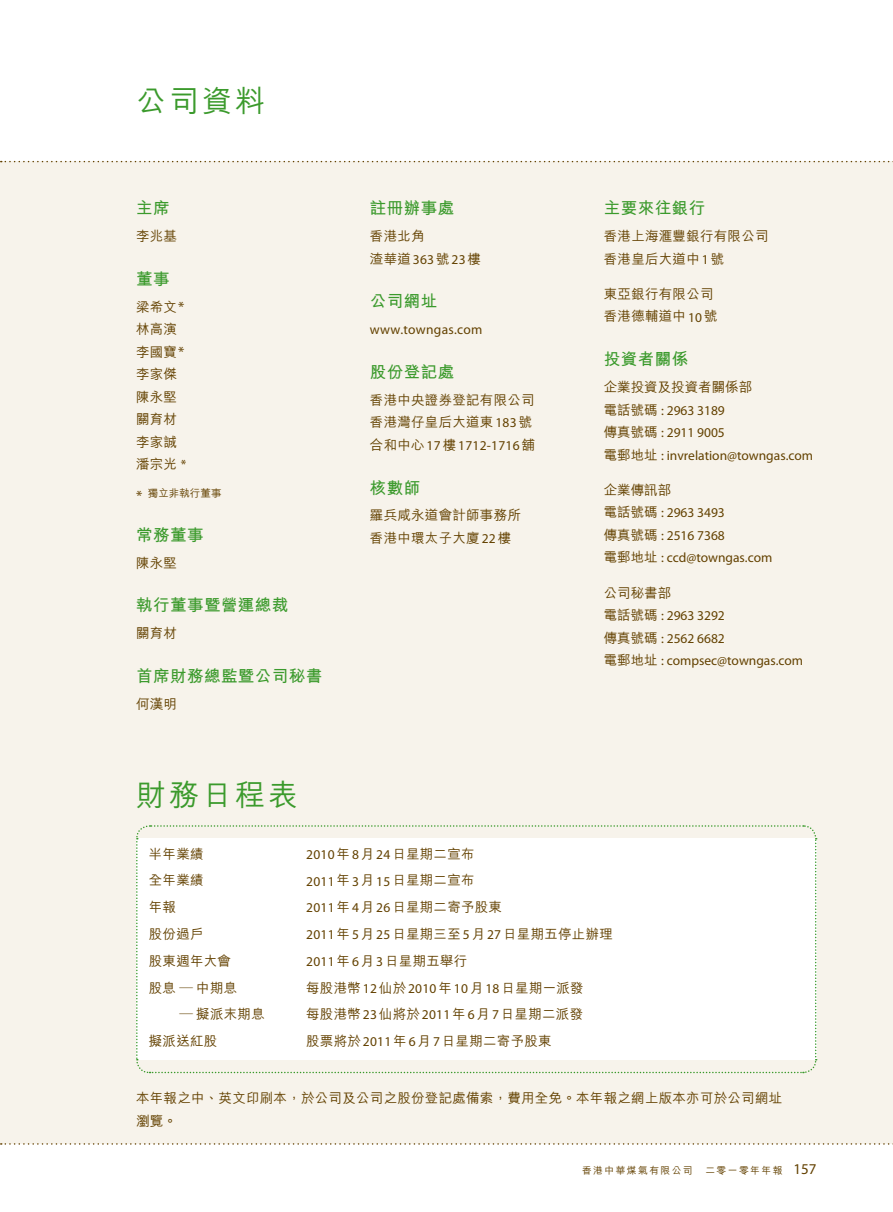
<style>
.page{position:relative;width:893px;height:1212px;background:#fff}
.page>*{position:absolute;margin:0;border:0;box-sizing:border-box;transform-origin:0 0}
.t1{font:500 30px "M Hei HK";letter-spacing:.1em;color:#3b9a2c}
.t2{font:700 16.5px "M Hei HK";letter-spacing:.03em;color:#3b9a2c}
.t3{font:500 13.5px/22.5px "M Hei HK";letter-spacing:.02em;color:#634100}
.t4{font:13.5px/22.5px "Myriad Pro";color:#634100}
.t5{font:13.5px "Myriad Pro";letter-spacing:.02em;color:#634100}
.t6{font:500 13.5px "M Hei HK";color:#634100}
.t7{font:500 10.5px "M Hei HK";letter-spacing:.005em;color:#634100}
.t8{font:500 9.75px "M Hei HK";letter-spacing:.15em;color:#795200}
.s1{font-family:"Myriad Pro";font-weight:400;font-size:15px}
.s2{font-family:"Myriad Pro";font-weight:400}
.s3{font-family:"M Hei HK";font-weight:500}
</style>
<div class="page">
<div style="left:0;top:162px;width:893px;height:982px;background:#f7f3eb"></div>
<svg style="left:0;top:161px;width:893px;height:1px"></svg>
<svg style="left:0;top:1143px;width:893px;height:2px"></svg>
<svg style="left:136px;top:825px;width:681px;height:249px"></svg>
<h1 class="t1" style="left:136px;top:79px;width:130px">公司資料</h1>
<p class="t2" style="left:136px;top:196px;width:35px">主席</p>
<p class="t3" style="left:136px;top:224px;width:43px">李兆基</p>
<p class="t2" style="left:136px;top:267px;width:35px">董事</p>
<p class="t3" style="left:136px;top:294px;width:52px">梁希文<span class="s1">*</span>林高演李國寶<span class="s1">*</span>李家傑陳永堅關育材李家誠潘宗光 <span class="s2">*</span></p>
<p class="t7" style="left:136px;top:485px;width:87px"><span class="s1">*</span> 獨立非執行董事</p>
<p class="t2" style="left:136px;top:523px;width:69px">常務董事</p>
<p class="t3" style="left:136px;top:550px;width:43px">陳永堅</p>
<p class="t2" style="left:136px;top:593px;width:154px">執行董事暨營運總裁</p>
<p class="t3" style="left:136px;top:621px;width:43px">關育材</p>
<p class="t2" style="left:136px;top:664px;width:188px">首席財務總監暨公司秘書</p>
<p class="t3" style="left:136px;top:691px;width:43px">何漢明</p>
<h1 class="t1" style="left:136px;top:773px;width:163px">財務日程表</h1>
<p class="t2" style="left:370px;top:196px;width:86px">註冊辦事處</p>
<p class="t3" style="left:370px;top:224px;width:113px">香港北角<br>渣華道<span class="s2">363</span>號<span class="s2">23</span>樓</p>
<p class="t2" style="left:370px;top:289px;width:69px">公司網址</p>
<p class="t5" style="left:370px;top:321px;width:114px">www.towngas.com</p>
<p class="t2" style="left:370px;top:360px;width:86px">股份登記處</p>
<p class="t3" style="left:370px;top:387px;width:166px">香港中央證券登記有限公司香港灣仔皇后大道東<span class="s2">183</span>號</p>
<p class="t5" style="left:370px;top:437px;width:167px"><span class="s3">合和中心</span>17<span class="s3">樓</span>1712-1716<span class="s3">舖</span></p>
<p class="t2" style="left:370px;top:475px;width:52px">核數師</p>
<p class="t3" style="left:370px;top:503px;width:153px">羅兵咸永道會計師事務所香港中環太子大廈<span class="s2">22</span>樓</p>
<p class="t2" style="left:604px;top:196px;width:103px">主要來往銀行</p>
<p class="t3" style="left:604px;top:224px;width:166px">香港上海滙豐銀行有限公司香港皇后大道中<span class="s2">1</span>號</p>
<p class="t3" style="left:604px;top:282px;width:115px">東亞銀行有限公司香港德輔道中<span class="s2">10</span>號</p>
<p class="t2" style="left:604px;top:347px;width:86px">投資者關係</p>
<p class="t6" style="left:604px;top:377px;width:150px">企業投資及投資者關係部</p>
<p class="t4" style="left:604px;top:399px;width:211px"><span class="s3">電話號碼</span> : 2963 3189<br><span class="s3">傳真號碼</span> : 2911 9005<br><span class="s3">電郵地址</span> : invrelation@towngas.com</p>
<p class="t3" style="left:604px;top:477px;width:69px">企業傳訊部</p>
<p class="t4" style="left:604px;top:501px;width:170px"><span class="s3">電話號碼</span> : 2963 3493<br><span class="s3">傳真號碼</span> : 2516 7368<br><span class="s3">電郵地址</span> : ccd@towngas.com</p>
<p class="t3" style="left:604px;top:580px;width:69px">公司秘書部</p>
<p class="t4" style="left:604px;top:604px;width:201px"><span class="s3">電話號碼</span> : 2963 3292<br><span class="s3">傳真號碼</span> : 2562 6682<br><span class="s3">電郵地址</span> : compsec@towngas.com</p>
<p class="t3" style="left:149px;top:841px;width:56px">半年業績</p>
<p class="t3" style="left:306px;top:841px;width:170px"><span class="s2">2010</span>年<span class="s2">8</span>月<span class="s2">24</span>日星期二宣布</p>
<p class="t3" style="left:149px;top:868px;width:56px">全年業績</p>
<p class="t3" style="left:306px;top:868px;width:170px"><span class="s2">2011</span>年<span class="s2">3</span>月<span class="s2">15</span>日星期二宣布</p>
<p class="t3" style="left:149px;top:895px;width:29px">年報</p>
<p class="t3" style="left:306px;top:895px;width:197px"><span class="s2">2011</span>年<span class="s2">4</span>月<span class="s2">26</span>日星期二寄予股東</p>
<p class="t3" style="left:149px;top:922px;width:56px">股份過戶</p>
<p class="t3" style="left:306px;top:922px;width:308px"><span class="s2">2011</span>年<span class="s2">5</span>月<span class="s2">25</span>日星期三至<span class="s2">5</span>月<span class="s2">27</span>日星期五停止辦理</p>
<p class="t3" style="left:149px;top:948px;width:84px">股東週年大會</p>
<p class="t3" style="left:306px;top:948px;width:163px"><span class="s2">2011</span>年<span class="s2">6</span>月<span class="s2">3</span>日星期五舉行</p>
<p class="t3" style="left:149px;top:975px;width:90px">股息 — 中期息</p>
<p class="t3" style="left:306px;top:975px;width:279px">每股港幣<span class="s2">12</span>仙於<span class="s2">2010</span>年<span class="s2">10</span>月<span class="s2">18</span>日星期一派發</p>
<p class="t3" style="left:179px;top:1002px;width:87px">— 擬派末期息</p>
<p class="t3" style="left:306px;top:1002px;width:278px">每股港幣<span class="s2">23</span>仙將於<span class="s2">2011</span>年<span class="s2">6</span>月<span class="s2">7</span>日星期二派發</p>
<p class="t3" style="left:149px;top:1029px;width:70px">擬派送紅股</p>
<p class="t3" style="left:306px;top:1029px;width:247px">股票將於<span class="s2">2011</span>年<span class="s2">6</span>月<span class="s2">7</span>日星期二寄予股東</p>
<p class="t3" style="left:136px;top:1086px;width:648px">本年報之中、英文印刷本，於公司及公司之股份登記處備索，費用全免。本年報之網上版本亦可於公司網址瀏覽。</p>
<p class="t8" style="left:582px;top:1163px;width:112px">香港中華煤氣有限公司</p>
<p class="t8" style="left:705px;top:1163px;width:113px">二零一零年年報 <span class="s1">157</span></p>
</div>
